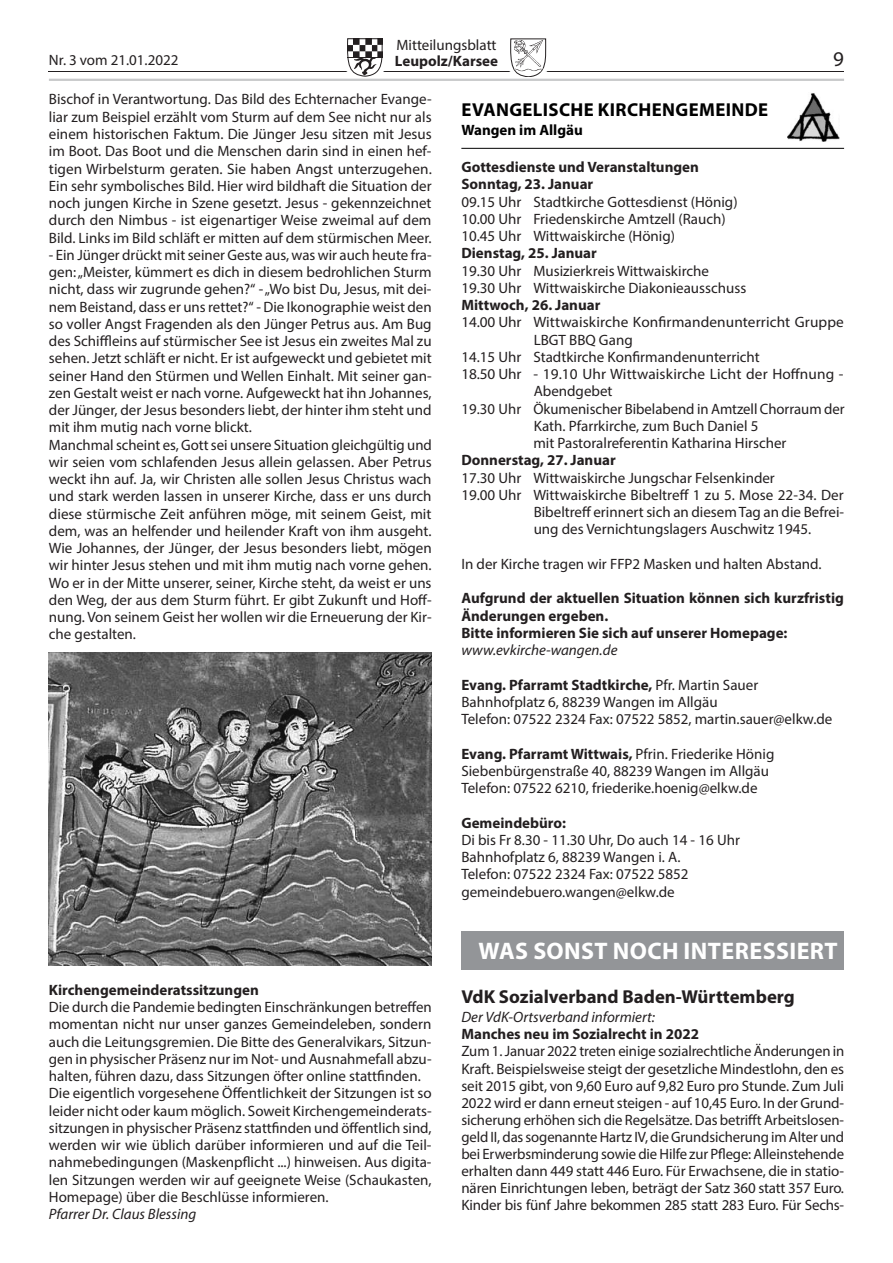
<style>
.page{position:relative;width:893px;height:1263px;background:#fff}
.page>*{position:absolute;margin:0;border:0;box-sizing:border-box;transform-origin:0 0}
.t1{font:700 24px "Myriad Pro";letter-spacing:.02em;color:#fff}
.t2{font:21px "Myriad Pro";color:#231f20}
.t3{font:700 18.75px "Myriad Pro";color:#231f20}
.t4{font:700 18.75px "Myriad Pro";letter-spacing:.02em;color:#000}
.t5{font:15px/17.2px "Myriad Pro";color:#231f20}
.t6{font:700 15px/17.2px "Myriad Pro";color:#231f20}
.t7{font:italic 15px "Myriad Pro";color:#231f20}
.t8{font:700 15px "Myriad Pro";color:#000}
.s1{font-weight:700}
</style>
<div class="page">
<hr style="left:49px;top:71px;width:795px;height:1px;background:#231f20">
<svg style="left:347px;top:38px;width:36px;height:39px"></svg>
<svg style="left:510px;top:38px;width:36px;height:39px"></svg>
<img style="left:514px;top:40px;width:29px;height:32px">
<hr style="left:49px;top:79px;width:795px;height:2px;background:#c7c8ca">
<img style="left:49px;top:653px;width:383px;height:312px">
<hr style="left:461px;top:148px;width:383px;height:1px;background:#000">
<img style="left:787px;top:93px;width:52px;height:49px">
<div style="left:461px;top:931px;width:383px;height:38px;background:#939598"></div>
<p class="t5" style="left:396px;top:36px;width:102px">Mitteilungsblatt</p>
<p class="t5" style="left:49px;top:51px;width:131px">Nr. 3 vom 21.01.2022</p>
<p class="t6" style="left:395px;top:52px;width:105px">Leupolz/Karsee</p>
<h2 class="t2" style="left:833px;top:46px;width:12px">9</h2>
<p class="t5" style="left:49px;top:91px;width:384px;text-align:justify">Bischof in Verantwortung. Das Bild des Echternacher Evange&shy;liar zum Beispiel erzählt vom Sturm auf dem See nicht nur als einem historischen Faktum. Die Jünger Jesu sitzen mit Jesus im Boot. Das Boot und die Menschen darin sind in einen hef&shy;tigen Wirbelsturm geraten. Sie haben Angst unterzugehen.<br>Ein sehr symbolisches Bild. Hier wird bildhaft die Situation der noch jungen Kirche in Szene gesetzt. Jesus - gekennzeichnet durch den Nimbus - ist eigenartiger Weise zweimal auf dem Bild. Links im Bild schläft er mitten auf dem stürmischen Meer.</p>
<p class="t5" style="left:49px;top:246px;width:384px">- Ein Jünger drückt mit seiner Geste aus, was wir auch heute fra&shy;gen: „Meister, kümmert es dich in diesem bedrohlichen Sturm nicht, dass wir zugrunde gehen?“ - „Wo bist Du, Jesus, mit dei&shy;nem Beistand, dass er uns rettet?“ - Die Ikonographie weist den so voller Angst Fragenden als den Jünger Petrus aus. Am Bug des Schiffleins auf stürmischer See ist Jesus ein zweites Mal zu sehen. Jetzt schläft er nicht. Er ist aufgeweckt und gebietet mit seiner Hand den Stürmen und Wellen Einhalt. Mit seiner gan&shy;zen Gestalt weist er nach vorne. Aufgeweckt hat ihn Johannes, der Jünger, der Jesus besonders liebt, der hinter ihm steht und mit ihm mutig nach vorne blickt.<br>Manchmal scheint es, Gott sei unsere Situation gleichgültig und wir seien vom schlafenden Jesus allein gelassen. Aber Petrus weckt ihn auf. Ja, wir Christen alle sollen Jesus Christus wach und stark werden lassen in unserer Kirche, dass er uns durch diese stürmische Zeit anführen möge, mit seinem Geist, mit dem, was an helfender und heilender Kraft von ihm ausgeht.<br>Wie Johannes, der Jünger, der Jesus besonders liebt, mögen wir hinter Jesus stehen und mit ihm mutig nach vorne gehen.<br>Wo er in der Mitte unserer, seiner, Kirche steht, da weist er uns den Weg, der aus dem Sturm führt. Er gibt Zukunft und Hoff&shy;nung. Von seinem Geist her wollen wir die Erneuerung der Kir&shy;che gestalten.</p>
<p class="t4" style="left:462px;top:97px;width:308px">EVANGELISCHE KIRCHENGEMEINDE</p>
<p class="t8" style="left:461px;top:120px;width:123px">Wangen im Allgäu</p>
<p class="t6" style="left:461px;top:158px;width:239px">Gottesdienste und Veranstaltungen<br>Sonntag, 23. Januar</p>
<p class="t5" style="left:461px;top:193px;width:278px">09.15 Uhr Stadtkirche Gottesdienst (Hönig)<br>10.00 Uhr Friedenskirche Amtzell (Rauch)<br>10.45 Uhr Wittwaiskirche (Hönig)</p>
<p class="t6" style="left:461px;top:244px;width:137px">Dienstag, 25. Januar</p>
<p class="t5" style="left:461px;top:262px;width:286px">19.30 Uhr Musizierkreis Wittwaiskirche<br>19.30 Uhr Wittwaiskirche Diakonieausschuss</p>
<p class="t6" style="left:461px;top:296px;width:141px">Mittwoch, 26. Januar</p>
<p class="t5" style="left:461px;top:313px;width:384px">14.00 Uhr Wittwaiskirche Konfirmandenunterricht Gruppe</p>
<p class="t5" style="left:534px;top:331px;width:101px">LBGT BBQ Gang</p>
<p class="t5" style="left:461px;top:348px;width:300px">14.15 Uhr Stadtkirche Konfirmandenunterricht</p>
<p class="t5" style="left:461px;top:365px;width:384px">18.50 Uhr - 19.10 Uhr Wittwaiskirche Licht der Hoffnung -</p>
<p class="t5" style="left:534px;top:382px;width:80px">Abendgebet</p>
<p class="t5" style="left:461px;top:400px;width:385px">19.30 Uhr Ökumenischer Bibelabend in Amtzell Chorraum der</p>
<p class="t5" style="left:534px;top:417px;width:226px">Kath. Pfarrkirche, zum Buch Daniel 5</p>
<p class="t5" style="left:533px;top:434px;width:255px">mit Pastoralreferentin Katharina Hirscher</p>
<p class="t6" style="left:461px;top:451px;width:156px">Donnerstag, 27. Januar</p>
<p class="t5" style="left:461px;top:469px;width:315px">17.30 Uhr Wittwaiskirche Jungschar Felsenkinder</p>
<p class="t5" style="left:461px;top:486px;width:384px">19.00 Uhr Wittwaiskirche Bibeltreff 1 zu 5. Mose 22-34. Der</p>
<p class="t5" style="left:534px;top:503px;width:312px">Bibeltreff erinnert sich an diesem Tag an die Befrei-</p>
<p class="t5" style="left:534px;top:520px;width:279px">ung des Vernichtungslagers Auschwitz 1945.</p>
<p class="t5" style="left:461px;top:555px;width:362px">In der Kirche tragen wir FFP2 Masken und halten Abstand.</p>
<p class="t6" style="left:461px;top:589px;width:384px">Aufgrund der aktuellen Situation können sich kurzfristig<br>Änderungen ergeben.<br>Bitte informieren Sie sich auf unserer Homepage:</p>
<p class="t7" style="left:461px;top:641px;width:158px">www.evkirche-wangen.de</p>
<p class="t5" style="left:461px;top:676px;width:373px"><span class="s1">Evang. Pfarramt Stadtkirche,</span> Pfr. Martin Sauer<br>Bahnhofplatz 6, 88239 Wangen im Allgäu<br>Telefon: 07522 2324 Fax: 07522 5852, martin.sauer@elkw.de</p>
<p class="t5" style="left:461px;top:745px;width:315px"><span class="s1">Evang. Pfarramt Wittwais,</span> Pfrin. Friederike Hönig<br>Siebenbürgenstraße 40, 88239 Wangen im Allgäu<br>Telefon: 07522 6210, friederike.hoenig@elkw.de</p>
<p class="t6" style="left:461px;top:813px;width:106px">Gemeindebüro:</p>
<p class="t5" style="left:461px;top:831px;width:280px">Di bis Fr 8.30 - 11.30 Uhr, Do auch 14 - 16 Uhr Bahnhofplatz 6, 88239 Wangen i. A.<br>Telefon: 07522 2324 Fax: 07522 5852 gemeindebuero.wangen@elkw.de</p>
<p class="t6" style="left:49px;top:981px;width:211px">Kirchengemeinderatssitzungen</p>
<p class="t5" style="left:49px;top:998px;width:384px">Die durch die Pandemie bedingten Einschränkungen betreffen momentan nicht nur unser ganzes Gemeindeleben, sondern auch die Leitungsgremien. Die Bitte des Generalvikars, Sitzun&shy;gen in physischer Präsenz nur im Not- und Ausnahmefall abzu&shy;halten, führen dazu, dass Sitzungen öfter online stattfinden.<br>Die eigentlich vorgesehene Öffentlichkeit der Sitzungen ist so leider nicht oder kaum möglich. Soweit Kirchengemeinderats&shy;sitzungen in physischer Präsenz stattfinden und öffentlich sind, werden wir wie üblich darüber informieren und auf die Teil&shy;nahmebedingungen (Maskenpflicht ...) hinweisen. Aus digita&shy;len Sitzungen werden wir auf geeignete Weise (Schaukasten, Homepage) über die Beschlüsse informieren.</p>
<p class="t7" style="left:49px;top:1205px;width:149px">Pfarrer Dr. Claus Blessing</p>
<h1 class="t1" style="left:479px;top:935px;width:361px">WAS SONST NOCH INTERESSIERT</h1>
<p class="t3" style="left:461px;top:984px;width:335px">VdK Sozialverband Baden-Württemberg</p>
<p class="t7" style="left:461px;top:1008px;width:195px">Der VdK-Ortsverband informiert:</p>
<p class="t6" style="left:461px;top:1025px;width:239px">Manches neu im Sozialrecht in 2022</p>
<p class="t5" style="left:461px;top:1043px;width:384px;text-align:justify">Zum 1. Januar 2022 treten einige sozialrechtliche Änderungen in Kraft. Beispielsweise steigt der gesetzliche Mindestlohn, den es seit 2015 gibt, von 9,60 Euro auf 9,82 Euro pro Stunde. Zum Juli 2022 wird er dann erneut steigen - auf 10,45 Euro. In der Grund&shy;sicherung erhöhen sich die Regelsätze. Das betrifft Arbeitslosen&shy;geld II, das sogenannte Hartz IV, die Grundsicherung im Alter und bei Erwerbsminderung sowie die Hilfe zur Pflege: Alleinstehende erhalten dann 449 statt 446 Euro. Für Erwachsene, die in statio&shy;nären Einrichtungen leben, beträgt der Satz 360 statt 357 Euro.<br>Kinder bis fünf Jahre bekommen 285 statt 283 Euro. Für Sechs-</p>
</div>
